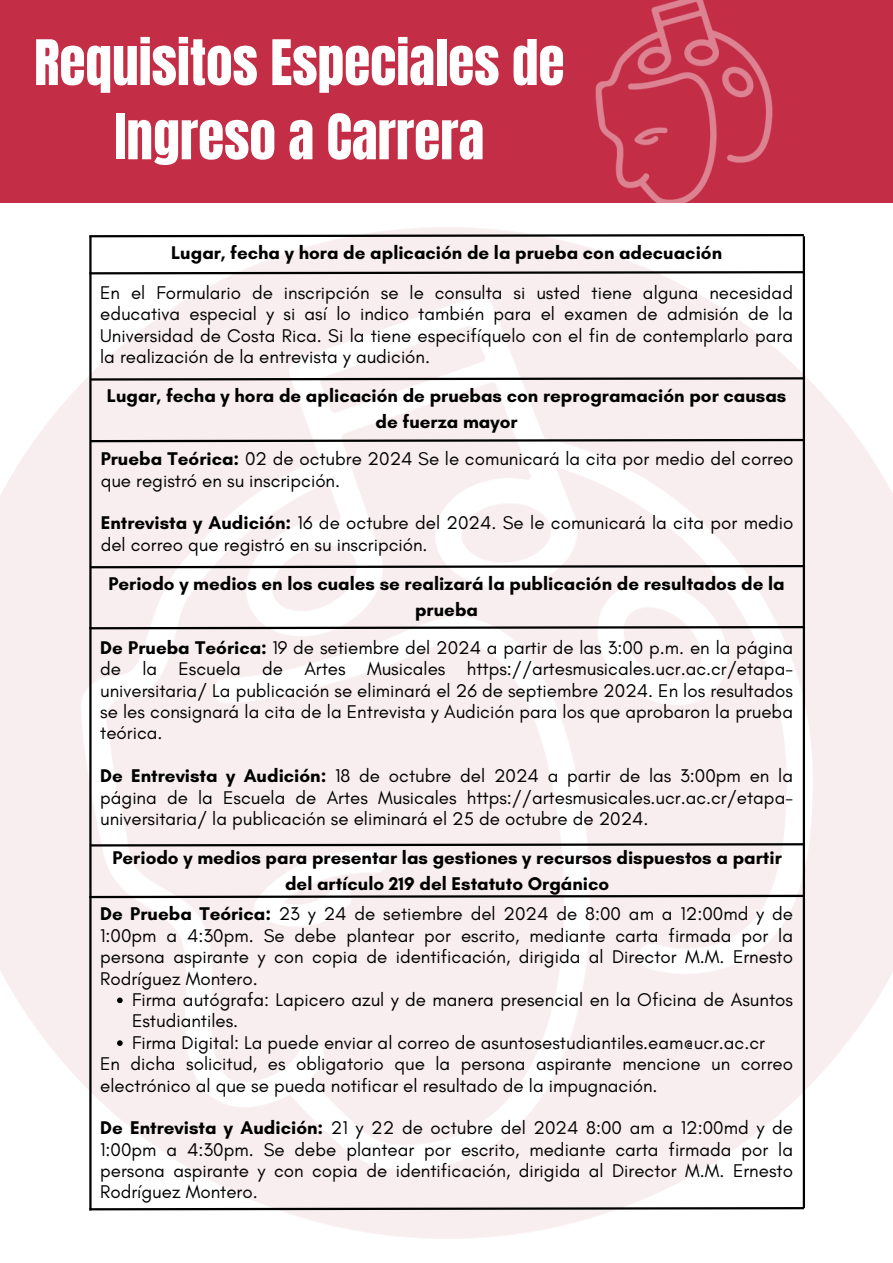
<style>
.page{position:relative;width:893px;height:1263px;background:#fff}
.page>*{position:absolute;margin:0;border:0;box-sizing:border-box;transform-origin:0 0}
.t1{font:53.25px/74.2px "Anton";color:#fff;text-align:center}
.t2{font:18.75px/21.4px "Glacial Indifference";color:#000;text-align:justify}
.t3{font:700 18.75px/25.9px "Glacial Indifference";color:#000;text-align:center}
.s1{font-weight:700}
</style>
<div class="page">
<img style="left:0;top:0;width:893px;height:1239px">
<svg style="left:87px;top:1206px;width:719px;height:5px"></svg>
<hr style="left:89px;top:236px;width:3px;height:974px;background:#000">
<hr style="left:802px;top:236px;width:3px;height:972px;background:#000">
<svg style="left:87px;top:233px;width:719px;height:5px"></svg>
<svg style="left:88px;top:438px;width:719px;height:5px;background:#878283"></svg>
<svg style="left:88px;top:376px;width:719px;height:6px;background:#9a9596"></svg>
<svg style="left:87px;top:270px;width:719px;height:6px"></svg>
<svg style="left:88px;top:564px;width:719px;height:5px;background:#888485"></svg>
<svg style="left:87px;top:625px;width:719px;height:5px"></svg>
<svg style="left:88px;top:842px;width:719px;height:6px;background:#9a9495"></svg>
<svg style="left:87px;top:894px;width:719px;height:5px;background:#888384"></svg>
<svg style="left:117px;top:997px;width:6px;height:6px"></svg>
<svg style="left:117px;top:1040px;width:6px;height:6px"></svg>
<h1 class="t1" style="left:34px;top:26px;width:532px">Requisitos Especiales de<br>Ingreso a Carrera</h1>
<h2 class="t3" style="left:171px;top:240px;width:552px">Lugar, fecha y hora de aplicación de la prueba con adecuación</h2>
<p class="t2" style="left:100px;top:282px;width:694px">En el Formulario de inscripción se le consulta si usted tiene alguna necesidad educativa especial y si así lo indico también para el examen de admisión de la Universidad de Costa Rica. Si la tiene especifíquelo con el fin de contemplarlo para la realización de la entrevista y audición.</p>
<p class="t3" style="left:107px;top:383px;width:681px">Lugar, fecha y hora de aplicación de pruebas con reprogramación por causas de fuerza mayor</p>
<h2 class="t2" style="left:101px;top:448px;width:694px"><span class="s1">Prueba Teórica:</span> 02 de octubre 2024 Se le comunicará la cita por medio del correo que registró en su inscripción.</h2>
<p class="t2" style="left:101px;top:512px;width:694px"><span class="s1">Entrevista y Audición:</span> 16 de octubre del 2024. Se le comunicará la cita por medio del correo que registró en su inscripción.</p>
<p class="t3" style="left:108px;top:571px;width:678px">Periodo y medios en los cuales se realizará la publicación de resultados de la prueba</p>
<h2 class="t2" style="left:100px;top:637px;width:694px"><span class="s1">De Prueba Teórica:</span> 19 de setiembre del 2024 a partir de las 3:00 p.m. en la página de la Escuela de Artes Musicales https://artesmusicales.ucr.ac.cr/etapa&shy;universitaria/ La publicación se eliminará el 26 de septiembre 2024. En los resultados se les consignará la cita de la Entrevista y Audición para los que aprobaron la prueba teórica.</h2>
<p class="t2" style="left:100px;top:765px;width:694px"><span class="s1">De Entrevista y Audición:</span> 18 de octubre del 2024 a partir de las 3:00pm en la página de la Escuela de Artes Musicales https://artesmusicales.ucr.ac.cr/etapa&shy;universitaria/ la publicación se eliminará el 25 de octubre de 2024.</p>
<p class="t3" style="left:112px;top:844px;width:671px">Periodo y medios para presentar las gestiones y recursos dispuestos a partir del artículo 219 del Estatuto Orgánico</p>
<h2 class="t2" style="left:100px;top:903px;width:694px"><span class="s1">De Prueba Teórica:</span> 23 y 24 de setiembre del 2024 de 8:00 am a 12:00md y de 1:00pm a 4:30pm. Se debe plantear por escrito, mediante carta firmada por la persona aspirante y con copia de identificación, dirigida al Director M.M. Ernesto Rodríguez Montero.</h2>
<p class="t2" style="left:132px;top:989px;width:662px">Firma autógrafa: Lapicero azul y de manera presencial en la Oficina de Asuntos<br>Estudiantiles.</p>
<p class="t2" style="left:132px;top:1031px;width:634px">Firma Digital: La puede enviar al correo de asuntosestudiantiles.eam@ucr.ac.cr</p>
<p class="t2" style="left:100px;top:1053px;width:694px">En dicha solicitud, es obligatorio que la persona aspirante mencione un correo electrónico al que se pueda notificar el resultado de la impugnación.</p>
<p class="t2" style="left:100px;top:1117px;width:694px"><span class="s1">De Entrevista y Audición:</span> 21 y 22 de octubre del 2024 8:00 am a 12:00md y de 1:00pm a 4:30pm. Se debe plantear por escrito, mediante carta firmada por la persona aspirante y con copia de identificación, dirigida al Director M.M. Ernesto Rodríguez Montero.</p>
</div>
